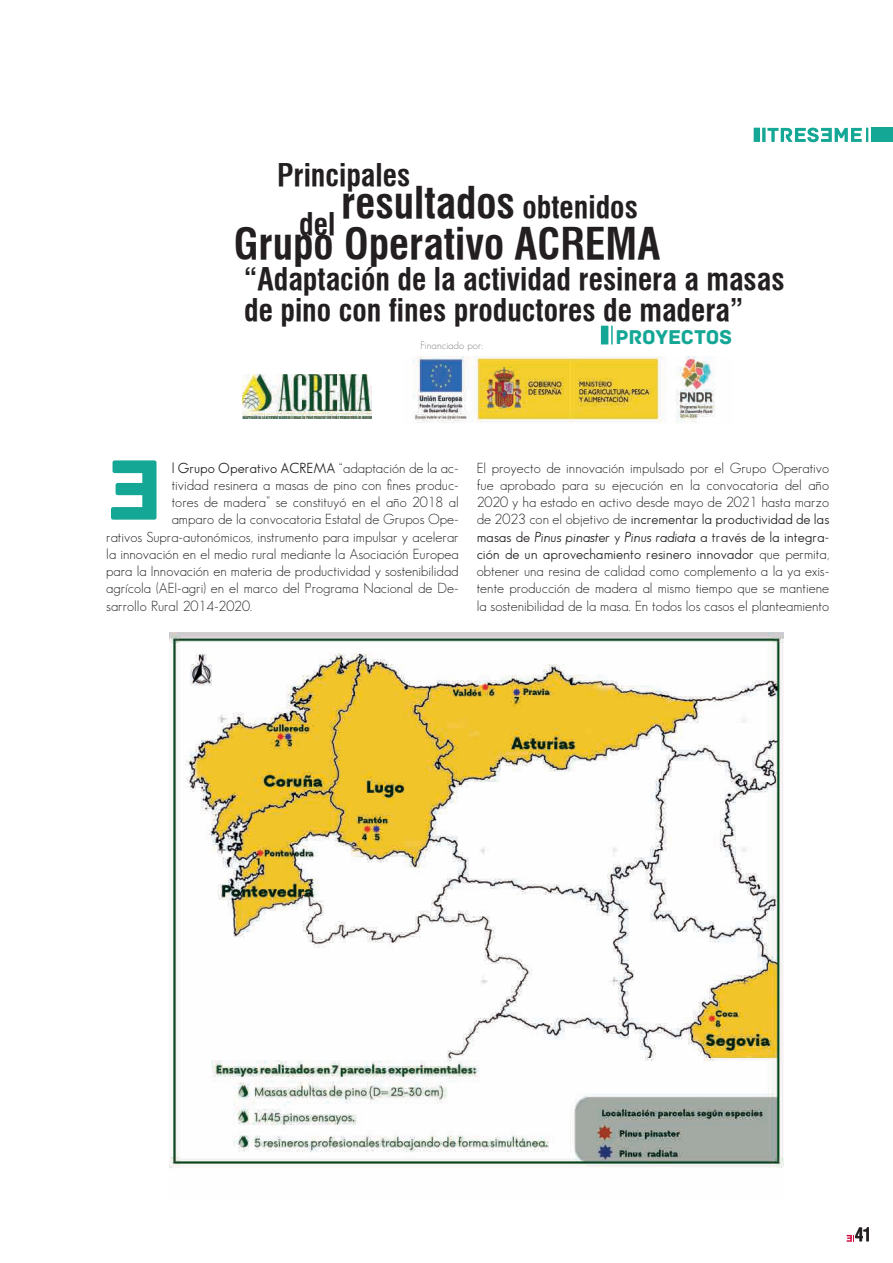
<style>
.page{position:relative;width:893px;height:1263px;background:#fff}
.page>*{position:absolute;margin:0;border:0;box-sizing:border-box;transform-origin:0 0}
.t1{font:42px "Swiss 721 Bold Condensed BT";color:#231f20}
.t2{font:30px/31.5px "Swiss 721 Bold Condensed BT";color:#231f20}
.t3{font:21px "Archive";letter-spacing:-.01em;color:#15a796}
.t4{font:18px "Swiss 721 Bold Condensed BT";color:#231f20}
.t5{font:14.25px/17.2px "Sans Serif FLF";color:#231f20;text-align:justify}
.t6{font:14.25px/17.2px "Sans Serif Book FLF";color:#231f20;text-align:justify}
.t7{font:10.5px "Sans Serif FLF";color:#808285}
.s1{font-size:30px}
.s2{font-family:"Sans Serif FLF"}
.s3{font-style:italic}
</style>
<div class="page">
<svg style="left:847px;top:1235px;width:7px;height:7px"></svg>
<div style="left:871px;top:128px;width:22px;height:14px;background:#15a796"></div>
<div style="left:754px;top:128px;width:6px;height:14px;background:#15a796"></div>
<svg style="left:762px;top:128px;width:4px;height:14px"></svg>
<svg style="left:767px;top:128px;width:101px;height:14px"></svg>
<div style="left:601px;top:326px;width:7px;height:18px;background:#15a796"></div>
<svg style="left:611px;top:326px;width:2px;height:18px"></svg>
<img style="left:243px;top:375px;width:128px;height:43px">
<img style="left:413px;top:356px;width:302px;height:67px">
<img style="left:170px;top:633px;width:614px;height:535px">
<h2 class="t2" style="left:277px;top:159px;width:135px">Principales</h2>
<h1 class="t1" style="left:341px;top:178px;width:298px">resultados <span class="s1">obtenidos</span></h1>
<h2 class="t2" style="left:299px;top:208px;width:38px">del</h2>
<h1 class="t1" style="left:234px;top:219px;width:428px">Grupo Operativo ACREMA</h1>
<h2 class="t2" style="left:244px;top:264px;width:542px">“Adaptación de la actividad resinera a masas de pino con fines productores de madera”</h2>
<p class="t7" style="left:420px;top:339px;width:64px">Financiado por:</p>
<h3 class="t3" style="left:615px;top:325px;width:118px">PROYECTOS</h3>
<p class="t6" style="left:172px;top:459px;width:289px">l Grupo Operativo ACREMA <span class="s2">“adaptación de la ac-</span></p>
<p class="t5" style="left:172px;top:476px;width:289px">tividad resinera a masas de pino con fines produc-</p>
<p class="t5" style="left:172px;top:493px;width:289px">tores de madera” se constituyó en el año 2018 al</p>
<p class="t5" style="left:172px;top:511px;width:289px">amparo de la convocatoria Estatal de Grupos Ope-</p>
<p class="t5" style="left:106px;top:528px;width:354px">rativos Supra-autonómicos, instrumento para impulsar y acelerar</p>
<p class="t5" style="left:106px;top:545px;width:354px">la innovación en el medio rural mediante la Asociación Europea</p>
<p class="t5" style="left:106px;top:562px;width:354px">para la Innovación en materia de productividad y sostenibilidad</p>
<p class="t5" style="left:106px;top:580px;width:354px">agrícola (AEI-agri) en el marco del Programa Nacional de De-</p>
<p class="t5" style="left:106px;top:597px;width:148px">sarrollo Rural 2014-2020.</p>
<p class="t5" style="left:477px;top:459px;width:354px">El proyecto de innovación impulsado por el Grupo Operativo fue aprobado para su ejecución en la convocatoria del año 2020 y ha estado en activo desde mayo de 2021 hasta marzo</p>
<p class="t6" style="left:477px;top:511px;width:354px"><span class="s2">de 2023 con el objetivo de</span> incrementar la productividad de las masas de <span class="s3">Pinus pinaster</span> y <span class="s3">Pinus radiata</span> a través de la integra&shy;ción de un aprovechamiento resinero innovador <span class="s2">que permita,</span></p>
<p class="t5" style="left:477px;top:562px;width:354px">obtener una resina de calidad como complemento a la ya exis&shy;tente producción de madera al mismo tiempo que se mantiene la sostenibilidad de la masa. En todos los casos el planteamiento</p>
<p class="t4" style="left:855px;top:1224px;width:19px">41</p>
</div>
